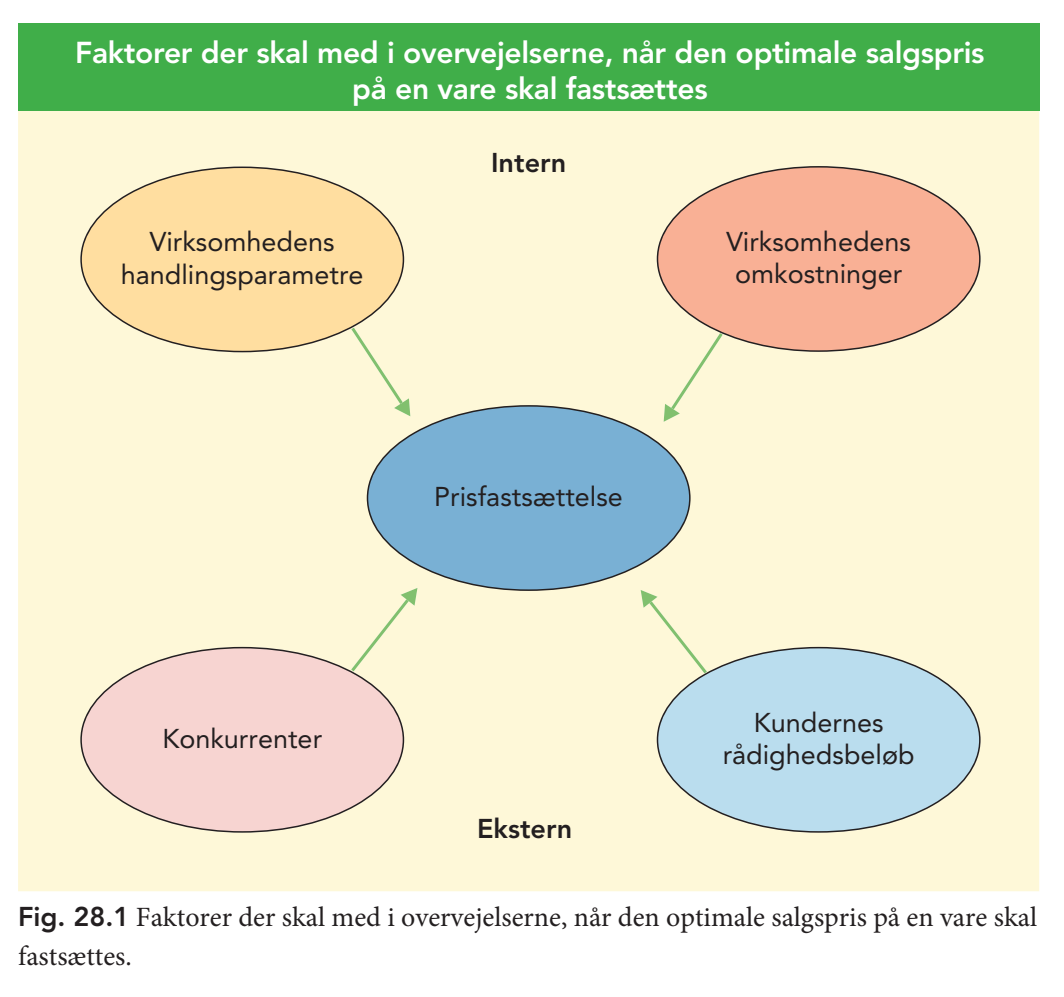
<style>
.page{position:relative;width:1064px;height:997px;background:#fff}
.page>*{position:absolute;margin:0;border:0;box-sizing:border-box;transform-origin:0 0}
.t1{font:800 30px/36px "Avenir";letter-spacing:-.01em;color:#fff;text-align:center}
.t2{font:27.9px/39px "Minion Pro";color:#231f20}
.t3{font:27px/32.4px "Avenir";color:#231f20;text-align:center}
.t4{font:800 27px "Avenir";color:#231f20}
.s1{font-family:"Avenir";font-weight:800;font-size:27px}
</style>
<div class="page">
<div style="left:18px;top:111px;width:1021px;height:780px;background:#fef8d8"></div>
<svg style="left:80px;top:166px;width:324px;height:186px;background:#fadfa8"></svg>
<svg style="left:367px;top:405px;width:323px;height:186px;background:#92bbd1"></svg>
<svg style="left:80px;top:647px;width:324px;height:185px;background:#f4d7ce"></svg>
<svg style="left:656px;top:647px;width:324px;height:185px;background:#c4dee5"></svg>
<svg style="left:656px;top:166px;width:324px;height:186px;background:#f5bba0"></svg>
<svg style="left:351px;top:328px;width:59px;height:88px;background:#f4f3cf"></svg>
<svg style="left:663px;top:333px;width:59px;height:89px;background:#f4f3cf"></svg>
<svg style="left:640px;top:590px;width:66px;height:83px;background:#f4f3d0"></svg>
<svg style="left:351px;top:588px;width:66px;height:83px;background:#f4f3d0"></svg>
<div style="left:18px;top:24px;width:1021px;height:87px;background:#40ae49"></div>
<p class="t1" style="left:75px;top:35px;width:910px">Faktorer der skal med i overvejelserne, når den optimale salgspris på en vare skal fastsættes</p>
<p class="t3" style="left:121px;top:226px;width:244px">Virksomhedens handlingsparametre</p>
<p class="t4" style="left:491px;top:147px;width:77px">Intern</p>
<p class="t3" style="left:434px;top:481px;width:190px">Prisfastsættelse</p>
<p class="t3" style="left:162px;top:722px;width:161px">Konkurrenter</p>
<p class="t4" style="left:477px;top:812px;width:96px">Ekstern</p>
<p class="t3" style="left:726px;top:225px;width:186px">Virksomhedens omkostninger</p>
<p class="t3" style="left:722px;top:706px;width:193px">Kundernes rådighedsbeløb</p>
<p class="t2" style="left:18px;top:898px;width:1020px"><span class="s1">Fig. 28.1</span> Faktorer der skal med i overvejelserne, når den optimale salgspris på en vare skal fastsættes.</p>
</div>
